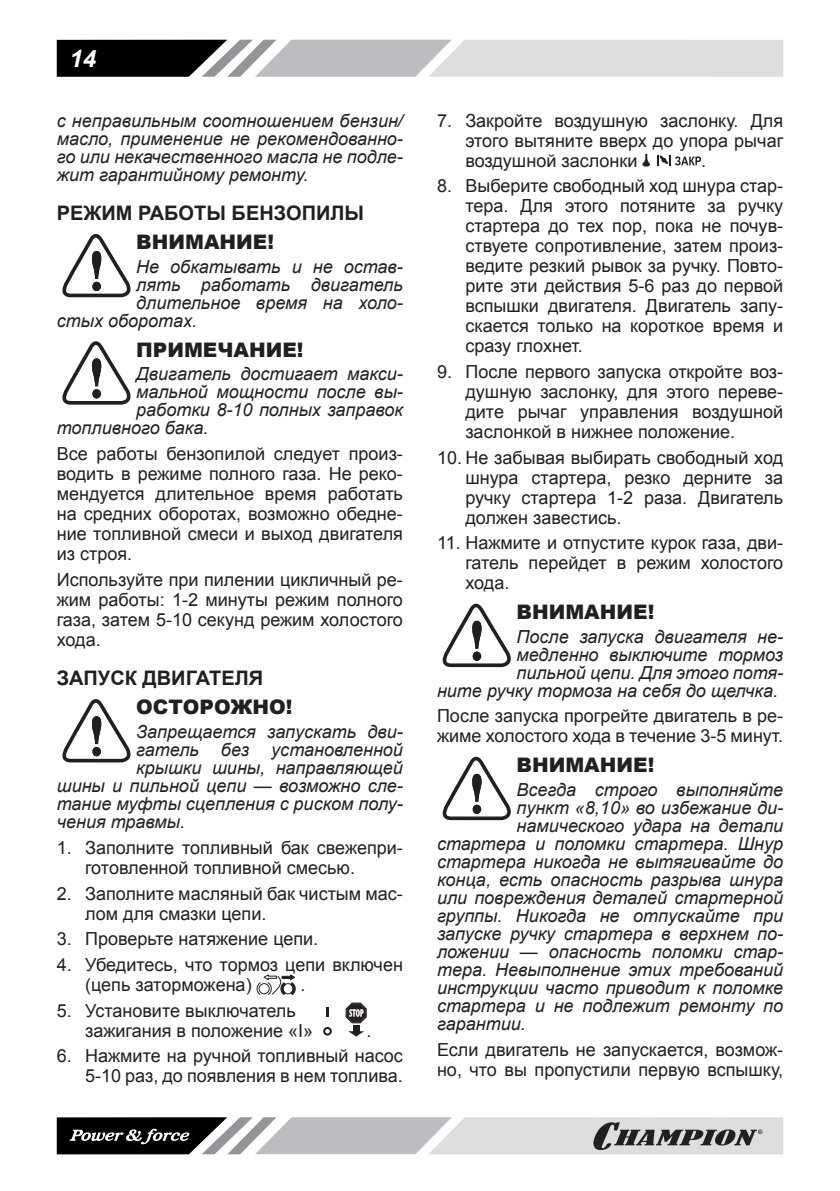
<style>
.page{position:relative;width:840px;height:1191px;background:#fff}
.page>*{position:absolute;margin:0;border:0;box-sizing:border-box;transform-origin:0 0}
.t1{font:italic 700 24px "Arial";color:#fff}
.t2{font:900 20px "Arial";color:#231f20}
.t3{font:700 20px "Arial";color:#231f20}
.t4{font:18px/20px "Arial";color:#231f20;text-align:justify}
.t5{font:italic 18px/18px "Arial";color:#231f20;text-align:justify}
</style>
<div class="page">
<svg style="left:57px;top:40px;width:725px;height:37px;background:#a7a8a9"></svg>
<svg style="left:57px;top:1117px;width:725px;height:37px;background:#a1a1a3"></svg>
<svg style="left:62px;top:234px;width:69px;height:63px"></svg>
<svg style="left:62px;top:341px;width:69px;height:64px"></svg>
<svg style="left:62px;top:699px;width:69px;height:63px"></svg>
<svg style="left:256px;top:974px;width:40px;height:21px"></svg>
<svg style="left:348px;top:1031px;width:16px;height:5px"></svg>
<div style="left:352px;top:1025px;width:7px;height:6px;background:#231f20"></div>
<svg style="left:345px;top:1002px;width:21px;height:21px"></svg>
<svg style="left:326px;top:1007px;width:2px;height:10px"></svg>
<svg style="left:323px;top:1027px;width:8px;height:8px"></svg>
<svg style="left:642px;top:154px;width:8px;height:13px"></svg>
<svg style="left:657px;top:155px;width:43px;height:10px"></svg>
<svg style="left:442px;top:603px;width:69px;height:64px"></svg>
<svg style="left:442px;top:756px;width:69px;height:64px"></svg>
<h1 class="t1" style="left:70px;top:43px;width:28px">14</h1>
<p class="t5" style="left:57px;top:111px;width:347px">с неправильным соотношением бензин/ масло, применение не рекомендованно&shy;го или некачественного масла не подле&shy;жит гарантийному ремонту.</p>
<p class="t3" style="left:57px;top:199px;width:291px">Режим работы бензопилы</p>
<p class="t2" style="left:136px;top:228px;width:139px">ВНИМАНИЕ!</p>
<p class="t5" style="left:136px;top:258px;width:268px">Не обкатывать и не остав-</p>
<p class="t5" style="left:136px;top:276px;width:268px">лять работать двигатель</p>
<p class="t5" style="left:136px;top:294px;width:268px">длительное время на холо-</p>
<p class="t5" style="left:57px;top:312px;width:142px">стых оборотах.</p>
<p class="t2" style="left:136px;top:335px;width:169px">ПРИМЕЧАНИЕ!</p>
<p class="t5" style="left:136px;top:365px;width:268px">Двигатель достигает макси-</p>
<p class="t5" style="left:136px;top:383px;width:268px">мальной мощности после вы-</p>
<p class="t5" style="left:136px;top:401px;width:268px">работки 8-10 полных заправок</p>
<p class="t5" style="left:57px;top:419px;width:153px">топливного бака.</p>
<p class="t4" style="left:57px;top:444px;width:347px">Все работы бензопилой следует произ&shy;водить в режиме полного газа. Не реко&shy;мендуется длительное время работать на средних оборотах, возможно обедне&shy;ние топливной смеси и выход двигателя из строя.</p>
<p class="t4" style="left:57px;top:569px;width:347px">Используйте при пилении цикличный ре&shy;жим работы: 1-2 минуты режим полного газа, затем 5-10 секунд режим холостого хода.</p>
<p class="t3" style="left:57px;top:664px;width:41px">Запуск</p>
<p class="t3" style="left:142px;top:664px;width:107px">двигателя</p>
<p class="t2" style="left:136px;top:693px;width:158px">ОСТОРОЖНО!</p>
<p class="t5" style="left:136px;top:723px;width:268px">Запрещается запускать дви-</p>
<p class="t5" style="left:136px;top:741px;width:268px">гатель без установленной</p>
<p class="t5" style="left:136px;top:759px;width:268px">крышки шины, направляющей</p>
<p class="t5" style="left:57px;top:777px;width:347px">шины и пильной цепи — возможно сле-</p>
<p class="t5" style="left:57px;top:795px;width:347px">тание муфты сцепления с риском полу-</p>
<p class="t5" style="left:57px;top:813px;width:130px">чения травмы.</p>
<p class="t4" style="left:85px;top:837px;width:319px;text-indent:-28px">1. Заполните топливный бак свежепри&shy;готовленной топливной смесью.</p>
<p class="t4" style="left:85px;top:883px;width:319px;text-indent:-28px">2. Заполните масляный бак чистым мас&shy;лом для смазки цепи.</p>
<p class="t4" style="left:57px;top:929px;width:263px">3. Проверьте натяжение цепи.</p>
<p class="t4" style="left:85px;top:954px;width:319px;text-indent:-28px">4. Убедитесь, что тормоз цепи включен (цепь заторможена)</p>
<p class="t4" style="left:300px;top:974px;width:7px">.</p>
<p class="t4" style="left:85px;top:1000px;width:229px;text-indent:-28px">5. Установите выключатель зажигания в положение «I»</p>
<p class="t4" style="left:366px;top:1020px;width:7px">.</p>
<p class="t4" style="left:57px;top:1046px;width:347px;text-align:right">6. Нажмите на ручной топливный насос<br>5-10 раз, до появления в нем топлива.</p>
<p class="t4" style="left:465px;top:110px;width:319px;text-indent:-28px">7. Закройте воздушную заслонку. Для этого вытяните вверх до упора рычаг воздушной заслонки</p>
<p class="t4" style="left:700px;top:150px;width:7px">.</p>
<p class="t4" style="left:465px;top:176px;width:319px;text-indent:-28px">8. Выберите свободный ход шнура стар&shy;тера. Для этого потяните за ручку стартера до тех пор, пока не почув&shy;ствуете сопротивление, затем произ&shy;ведите резкий рывок за ручку. Повто&shy;рите эти действия 5-6 раз до первой вспышки двигателя. Двигатель запу&shy;скается только на короткое время и сразу глохнет.</p>
<p class="t4" style="left:465px;top:362px;width:319px;text-indent:-28px">9. После первого запуска откройте воз&shy;душную заслонку, для этого переве&shy;дите рычаг управления воздушной заслонкой в нижнее положение.</p>
<p class="t4" style="left:465px;top:447px;width:319px;text-indent:-28px">10. Не забывая выбирать свободный ход шнура стартера, резко дерните за ручку стартера 1-2 раза. Двигатель должен завестись.</p>
<p class="t4" style="left:465px;top:533px;width:319px;text-indent:-28px">11. Нажмите и отпустите курок газа, дви&shy;гатель перейдет в режим холостого хода.</p>
<p class="t2" style="left:516px;top:597px;width:139px">ВНИМАНИЕ!</p>
<p class="t5" style="left:437px;top:627px;width:347px;text-align:right">После запуска двигателя не&shy;медленно выключите тормоз<br>пильной цепи. Для этого потя-<br>ните ручку тормоза на себя до щелчка.</p>
<p class="t4" style="left:437px;top:706px;width:347px">После запуска прогрейте двигатель в ре&shy;жиме холостого хода в течение 3-5 минут.</p>
<p class="t2" style="left:516px;top:750px;width:139px">ВНИМАНИЕ!</p>
<p class="t5" style="left:516px;top:780px;width:268px">Всегда строго выполняйте</p>
<p class="t5" style="left:516px;top:798px;width:268px">пункт «8,10» во избежание ди-</p>
<p class="t5" style="left:516px;top:816px;width:268px">намического удара на детали</p>
<p class="t5" style="left:437px;top:834px;width:347px">стартера и поломки стартера. Шнур</p>
<p class="t5" style="left:437px;top:852px;width:347px">стартера никогда не вытягивайте до</p>
<p class="t5" style="left:437px;top:870px;width:347px">конца, есть опасность разрыва шнура</p>
<p class="t5" style="left:437px;top:888px;width:347px">или повреждения деталей стартерной</p>
<p class="t5" style="left:437px;top:906px;width:347px">группы. Никогда не отпускайте при</p>
<p class="t5" style="left:437px;top:924px;width:347px">запуске ручку стартера в верхнем по-</p>
<p class="t5" style="left:437px;top:942px;width:347px">ложении — опасность поломки стар-</p>
<p class="t5" style="left:437px;top:960px;width:347px">тера. Невыполнение этих требований</p>
<p class="t5" style="left:437px;top:978px;width:347px">инструкции часто приводит к поломке</p>
<p class="t5" style="left:437px;top:996px;width:347px">стартера и не подлежит ремонту по</p>
<p class="t5" style="left:437px;top:1014px;width:90px">гарантии.</p>
<p class="t4" style="left:437px;top:1039px;width:347px">Если двигатель не запускается, возмож&shy;но, что вы пропустили первую вспышку,</p>
</div>
